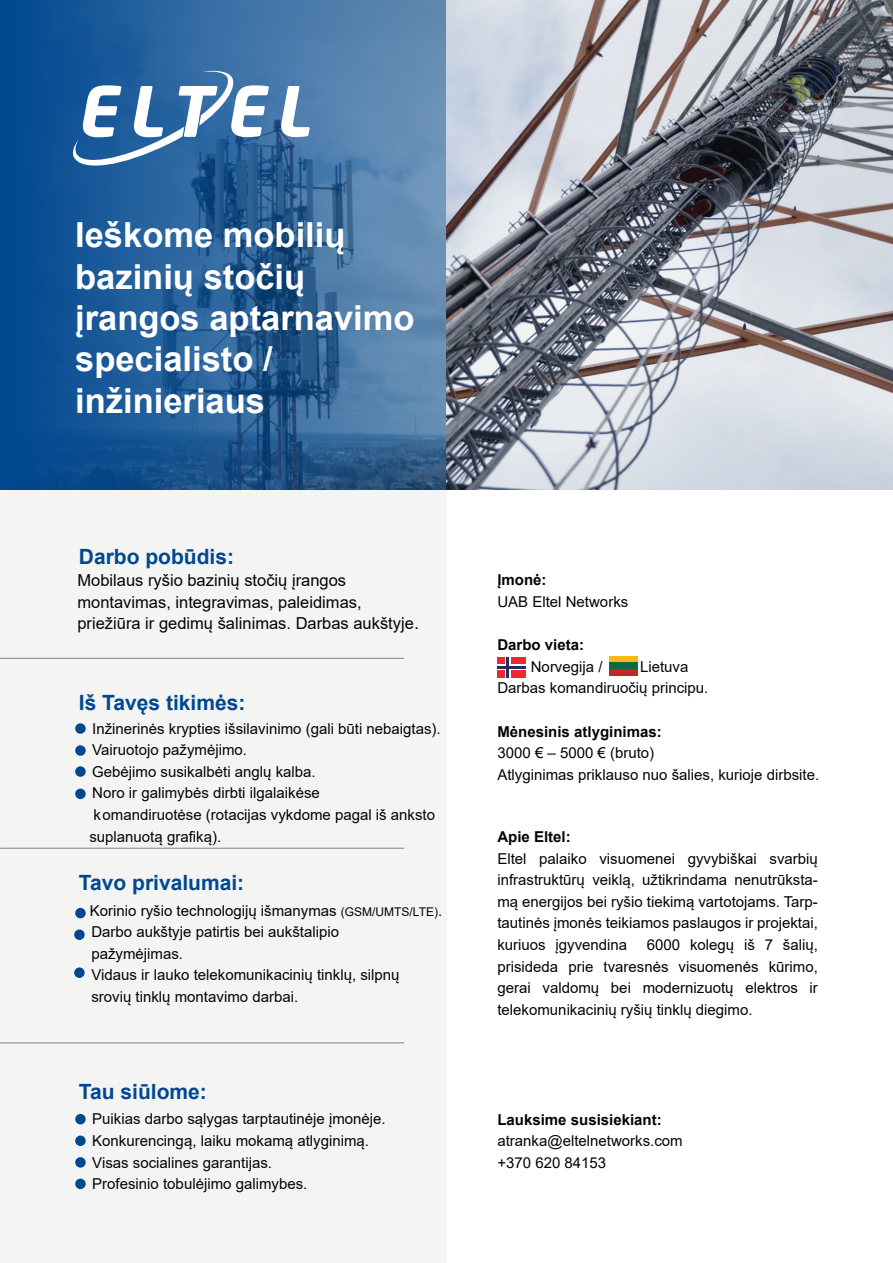
<style>
.page{position:relative;width:893px;height:1263px;background:#fff}
.page>*{position:absolute;margin:0;border:0;box-sizing:border-box;transform-origin:0 0}
.t1{font:700 34.5px/41.4px "Arial";color:#fff}
.t2{font:700 21px "Arial";color:#014890}
.t3{font:16.5px/21.6px "Arial";color:#040503}
.t4{font:15px/21.6px "Arial";color:#040503}
.t5{font:700 15px "Arial";color:#040503}
.s1{font-size:18px}
.s2{font-size:12px}
</style>
<div class="page">
<div style="left:0;top:208px;width:446px;height:1055px;background:#f4f4f3"></div>
<svg style="left:0;top:0;width:446px;height:489px;background:#2e659b"></svg>
<svg style="left:281px;top:86px;width:29px;height:51px"></svg>
<svg style="left:72px;top:71px;width:197px;height:101px"></svg>
<img style="left:446px;top:0;width:447px;height:489px">
<hr style="left:0;top:658px;width:404px;height:1px;background:#808180">
<hr style="left:0;top:848px;width:404px;height:1px;background:#808180">
<hr style="left:0;top:1042px;width:404px;height:1px;background:#808180">
<div style="left:75px;top:908px;width:11px;height:10px;background:#014890;border-radius:50%"></div>
<div style="left:74px;top:929px;width:11px;height:11px;background:#014890;border-radius:50%"></div>
<div style="left:74px;top:967px;width:11px;height:11px;background:#014890;border-radius:50%"></div>
<div style="left:75px;top:1114px;width:11px;height:10px;background:#014890;border-radius:50%"></div>
<div style="left:75px;top:1157px;width:11px;height:10px;background:#014890;border-radius:50%"></div>
<div style="left:75px;top:1135px;width:11px;height:11px;background:#014890;border-radius:50%"></div>
<div style="left:75px;top:1179px;width:11px;height:10px;background:#014890;border-radius:50%"></div>
<div style="left:75px;top:723px;width:11px;height:11px;background:#014890;border-radius:50%"></div>
<div style="left:75px;top:745px;width:11px;height:11px;background:#014890;border-radius:50%"></div>
<div style="left:75px;top:766px;width:11px;height:11px;background:#014890;border-radius:50%"></div>
<div style="left:75px;top:789px;width:11px;height:10px;background:#014890;border-radius:50%"></div>
<div style="left:497px;top:657px;width:29px;height:20px;background:#ee292d"></div>
<svg style="left:505px;top:657px;width:6px;height:20px"></svg>
<svg style="left:497px;top:664px;width:29px;height:6px"></svg>
<hr style="left:507px;top:657px;width:2px;height:20px;background:#1f2e64">
<hr style="left:497px;top:666px;width:29px;height:2px;background:#1f2e64">
<div style="left:609px;top:656px;width:28px;height:7px;background:#fbb818"></div>
<div style="left:609px;top:662px;width:28px;height:7px;background:#0b6a44"></div>
<div style="left:609px;top:669px;width:28px;height:7px;background:#c3252d"></div>
<h1 class="t1" style="left:75px;top:215px;width:341px">Ieškome mobilių bazinių stočių įrangos aptarnavimo specialisto / inžinieriaus</h1>
<h2 class="t2" style="left:79px;top:542px;width:157px">Darbo pobūdis:</h2>
<p class="t3" style="left:77px;top:569px;width:343px">Mobilaus ryšio bazinių stočių įrangos montavimas, integravimas, paleidimas, priežiūra ir gedimų šalinimas. Darbas aukštyje<span class="s1">.</span></p>
<h2 class="t2" style="left:79px;top:687px;width:168px">Iš Tavęs tikimės:</h2>
<p class="t4" style="left:79px;top:717px;width:363px">- Inžinerinės krypties išsilavinimo (gali būti nebaigtas).</p>
<p class="t4" style="left:79px;top:739px;width:170px">- Vairuotojo pažymėjimo.</p>
<p class="t4" style="left:79px;top:760px;width:238px">- Gebėjimo susikalbėti anglų kalba.</p>
<p class="t4" style="left:89px;top:782px;width:347px;text-indent:-10px">- Noro ir galimybės dirbti ilgalaikėse<br>komandiruotėse (rotacijas vykdome pagal iš anksto suplanuotą grafiką).</p>
<h2 class="t2" style="left:79px;top:868px;width:167px">Tavo privalumai:</h2>
<p class="t4" style="left:90px;top:899px;width:354px">Korinio ryšio technologijų išmanymas <span class="s2">(GSM/UMTS/LTE)</span>.<br>Darbo aukštyje patirtis bei aukštalipio<br>pažymėjimas.<br>Vidaus ir lauko telekomunikacinių tinklų, silpnų<br>srovių tinklų montavimo darbai.</p>
<h2 class="t2" style="left:79px;top:1077px;width:129px">Tau siūlome:</h2>
<p class="t4" style="left:79px;top:1108px;width:308px">- Puikias darbo sąlygas tarptautinėje įmonėje.</p>
<p class="t4" style="left:79px;top:1130px;width:292px">- Konkurencingą, laiku mokamą atlyginimą.</p>
<p class="t4" style="left:79px;top:1151px;width:195px">- Visas socialines garantijas.</p>
<p class="t4" style="left:79px;top:1173px;width:230px">- Profesinio tobulėjimo galimybes.</p>
<p class="t5" style="left:497px;top:570px;width:51px">Įmonė:</p>
<p class="t4" style="left:497px;top:591px;width:132px">UAB Eltel Networks</p>
<p class="t5" style="left:497px;top:634px;width:88px">Darbo vieta:</p>
<p class="t4" style="left:531px;top:656px;width:73px">Norvegija /</p>
<p class="t4" style="left:497px;top:656px;width:212px;text-indent:143px">Lietuva<br>Darbas komandiruočių principu.</p>
<p class="t5" style="left:497px;top:721px;width:166px">Mėnesinis atlyginimas:</p>
<p class="t4" style="left:497px;top:742px;width:323px">3000 € – 5000 € (bruto)<br>Atlyginimas priklauso nuo šalies, kurioje dirbsite.</p>
<p class="t5" style="left:497px;top:826px;width:75px">Apie Eltel:</p>
<p class="t4" style="left:497px;top:847px;width:322px;text-align:justify">Eltel palaiko visuomenei gyvybiškai svarbių infrastruktūrų veiklą, užtikrindama nenutrūksta&shy;mą energijos bei ryšio tiekimą vartotojams. Tarp&shy;tautinės įmonės teikiamos paslaugos ir projektai, kuriuos įgyvendina</p>
<p class="t4" style="left:497px;top:934px;width:322px;text-align:justify;text-indent:149px">6000 kolegų iš 7 šalių, prisideda prie tvaresnės visuomenės kūrimo, gerai valdomų bei modernizuotų elektros ir telekomunikacinių ryšių tinklų diegimo.</p>
<p class="t5" style="left:497px;top:1109px;width:166px">Lauksime susisiekiant:</p>
<p class="t4" style="left:497px;top:1130px;width:187px">atranka@eltelnetworks.com +370 620 84153</p>
</div>
